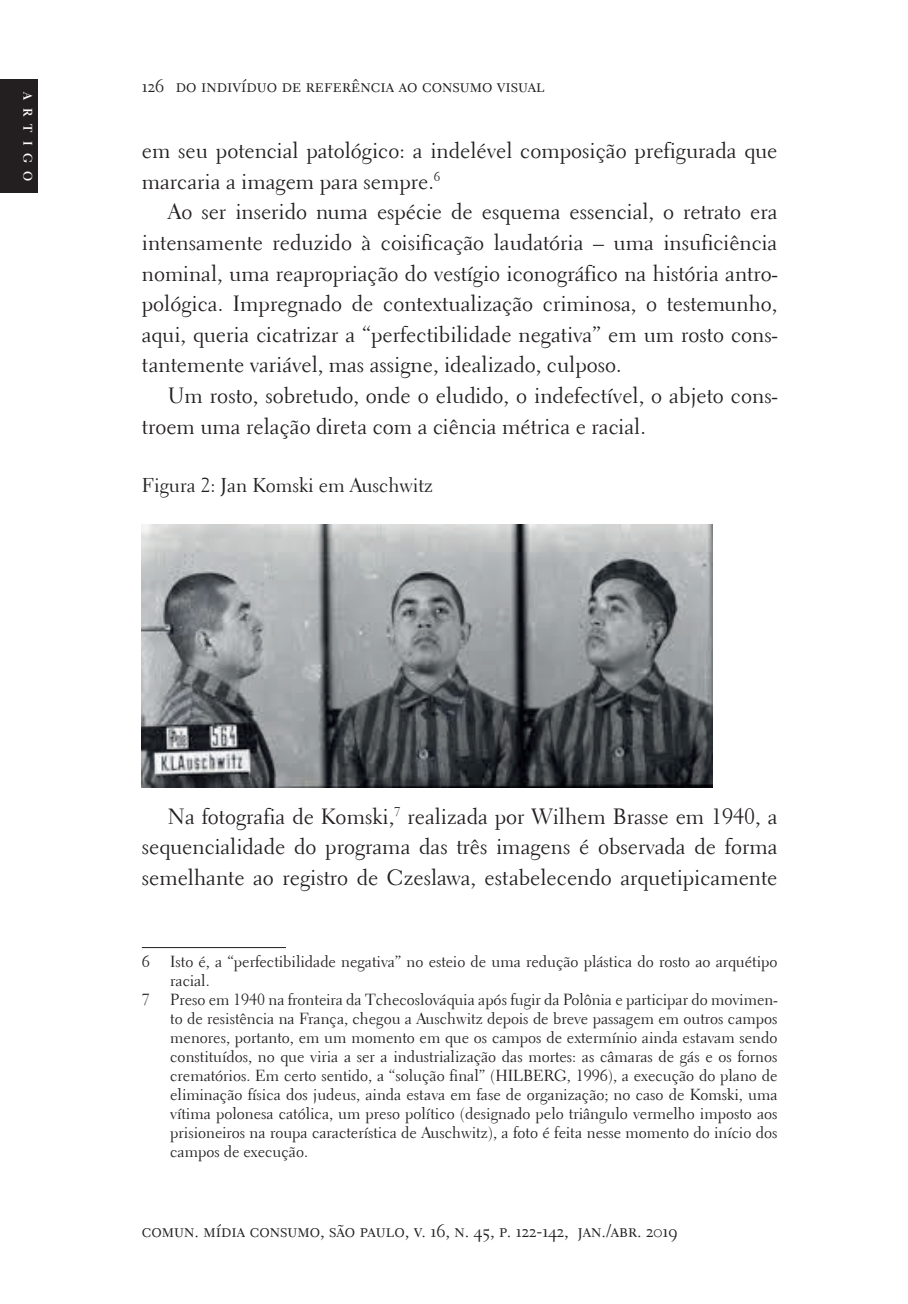
<style>
.page{position:relative;width:908px;height:1304px;background:#fff}
.page>*{position:absolute;margin:0;border:0;box-sizing:border-box;transform-origin:0 0}
.t1{font:22px/30.6px "Electra LH";color:#231f20}
.t2{font:20px "Electra LH";color:#231f20}
.t3{font:18px "Electra LH Regular SC";color:#231f20}
.t4{font:16px/19px "Electra LH";color:#231f20}
.t5{font:700 12.4px "Electra LH";color:#fff}
</style>
<div class="page">
<div style="left:0;top:79px;width:38px;height:114px;background:#231f20"></div>
<img style="left:142px;top:524px;width:570px;height:263px">
<hr style="left:142px;top:947px;width:144px;height:1px;background:#231f20">
<p class="t5" style="left:35px;top:92px;width:91px;rotate:90deg">ARTIGO</p>
<p class="t3" style="left:142px;top:75px;width:404px">126 do indivíduo de referência ao consumo visual</p>
<h1 class="t1" style="left:142px;top:135px;width:636px">em seu potencial patológico: a indelével composição prefigurada que marcaria a imagem para sempre.<sup>6</sup></h1>
<p class="t1" style="left:142px;top:197px;width:636px;text-align:justify;text-indent:26px">Ao ser inserido numa espécie de esquema essencial, o retrato era intensamente reduzido à coisificação laudatória – uma insuficiência nominal, uma reapropriação do vestígio iconográfico na história antro&shy;pológica. Impregnado de contextualização criminosa, o testemunho, aqui, queria cicatrizar a “perfectibilidade negativa” em um rosto cons&shy;tantemente variável, mas assigne, idealizado, culposo.</p>
<h1 class="t1" style="left:142px;top:380px;width:636px;text-indent:26px">Um rosto, sobretudo, onde o eludido, o indefectível, o abjeto cons&shy;troem uma relação direta com a ciência métrica e racial.</h1>
<p class="t2" style="left:142px;top:472px;width:292px">Figura 2: Jan Komski em Auschwitz</p>
<h1 class="t1" style="left:142px;top:801px;width:636px;text-align:justify;text-indent:26px">Na fotografia de Komski,<sup>7</sup> realizada por Wilhem Brasse em 1940, a sequencialidade do programa das três imagens é observada de forma semelhante ao registro de Czeslawa, estabelecendo arquetipicamente</h1>
<p class="t4" style="left:142px;top:952px;width:9px">6</p>
<p class="t4" style="left:170px;top:952px;width:608px">Isto é, a “perfectibilidade negativa” no esteio de uma redução plástica do rosto ao arquétipo racial.</p>
<p class="t4" style="left:142px;top:990px;width:9px">7</p>
<p class="t4" style="left:170px;top:990px;width:608px;text-align:justify">Preso em 1940 na fronteira da Tchecoslováquia após fugir da Polônia e participar do movimen&shy;to de resistência na França, chegou a Auschwitz depois de breve passagem em outros campos menores, portanto, em um momento em que os campos de extermínio ainda estavam sendo constituídos, no que viria a ser a industrialização das mortes: as câmaras de gás e os fornos crematórios. Em certo sentido, a “solução final” (HILBERG, 1996), a execução do plano de eliminação física dos judeus, ainda estava em fase de organização; no caso de Komski, uma vítima polonesa católica, um preso político (designado pelo triângulo vermelho imposto aos prisioneiros na roupa característica de Auschwitz), a foto é feita nesse momento do início dos campos de execução.</p>
<p class="t3" style="left:142px;top:1220px;width:537px">comun. mídia consumo, são paulo, v. 16, n. 45, p. 122-142, jan./abr. 2019</p>
</div>
